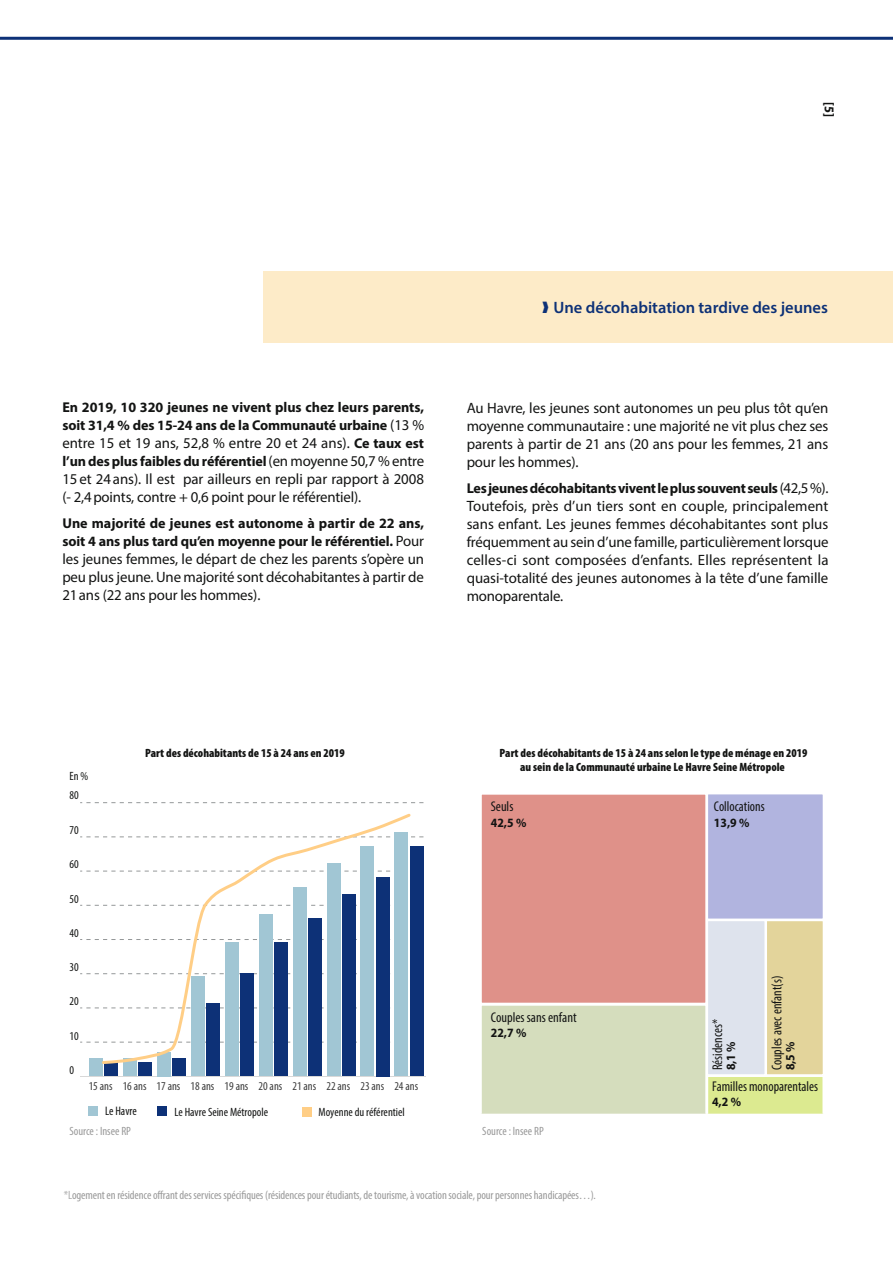
<style>
.page{position:relative;width:893px;height:1263px;background:#fff}
.page>*{position:absolute;margin:0;border:0;box-sizing:border-box;transform-origin:0 0}
.titre3{font:600 16.5px "Myriad Pro";color:#0d3177}
.texte{font:15px/18px "Myriad Pro";letter-spacing:-.01em;color:#131413;text-align:justify}
.texte-2{font:700 14.25px/18px "Myriad Pro";letter-spacing:-.01em;color:#131413}
.t1{font:condensed 14.1px "Myriad Pro";color:#131413}
.t2{font:700 semi-condensed 13.5px "Myriad Pro";color:#131413}
.t3{font:700 semi-condensed 12.75px "Myriad Pro";color:#131413}
.t4{font:condensed 12.45px "Myriad Pro";color:#131413}
.titre_graph{font:900 condensed 12px/14.4px "Myriad Pro";color:#131413;text-align:center}
.texte-3{font:condensed 12px "Myriad Pro";letter-spacing:-.01em;color:#999}
.t5{font:condensed 12px "Myriad Pro";color:#131413}
.t6{font:condensed 12px "Myriad Pro";color:#3c3c3c}
.legende{font:condensed 12px "Myriad Pro";color:#999}
.s1{font-weight:400;font-size:15px}
.s2{font-weight:700;font-size:14.25px}
.s3{color:#ababab}
</style>
<div class="page">
<hr style="left:0;top:37px;width:893px;height:3px;background:#0d3177">
<div style="left:264px;top:271px;width:629px;height:71px;background:#fdebc8"></div>
<div style="left:481px;top:793px;width:225px;height:211px;background:#df9189"></div>
<div style="left:480px;top:792px;width:227px;height:213px;border:2px solid #fff"></div>
<div style="left:480px;top:1004px;width:227px;height:110px;background:#d5ddbd"></div>
<div style="left:480px;top:1004px;width:227px;height:110px;border:2px solid #fff"></div>
<div style="left:707px;top:793px;width:117px;height:126px;background:#b1b4df"></div>
<div style="left:706px;top:792px;width:118px;height:128px;border:2px solid #fff"></div>
<div style="left:707px;top:920px;width:58px;height:155px;background:#dee3ed"></div>
<div style="left:706px;top:919px;width:60px;height:157px;border:2px solid #fff"></div>
<div style="left:766px;top:920px;width:58px;height:155px;background:#e3d49b"></div>
<div style="left:765px;top:919px;width:59px;height:157px;border:2px solid #fff"></div>
<div style="left:706px;top:1075px;width:118px;height:39px;background:#dcea90"></div>
<div style="left:706px;top:1075px;width:118px;height:39px;border:2px solid #fff"></div>
<svg style="left:80px;top:871px;width:19px;height:1px"></svg>
<svg style="left:80px;top:836px;width:344px;height:1px"></svg>
<svg style="left:80px;top:802px;width:344px;height:1px"></svg>
<svg style="left:80px;top:905px;width:19px;height:1px"></svg>
<svg style="left:80px;top:939px;width:19px;height:1px"></svg>
<svg style="left:80px;top:973px;width:19px;height:1px"></svg>
<svg style="left:80px;top:1007px;width:19px;height:1px"></svg>
<svg style="left:80px;top:1042px;width:19px;height:1px"></svg>
<div style="left:158px;top:1106px;width:9px;height:9px;background:#0d3177"></div>
<div style="left:89px;top:1106px;width:9px;height:9px;background:#a1c6d4"></div>
<div style="left:302px;top:1107px;width:9px;height:9px;background:#ffce86"></div>
<hr style="left:80px;top:1076px;width:346px;height:1px;background:#3c3c3c">
<div style="left:89px;top:1059px;width:14px;height:17px;background:#a1c6d4"></div>
<div style="left:123px;top:1059px;width:14px;height:17px;background:#a1c6d4"></div>
<div style="left:157px;top:1052px;width:14px;height:24px;background:#a1c6d4"></div>
<div style="left:191px;top:976px;width:14px;height:100px;background:#a1c6d4"></div>
<div style="left:225px;top:943px;width:13px;height:133px;background:#a1c6d4"></div>
<div style="left:259px;top:915px;width:13px;height:161px;background:#a1c6d4"></div>
<div style="left:293px;top:888px;width:13px;height:188px;background:#a1c6d4"></div>
<div style="left:327px;top:863px;width:13px;height:213px;background:#a1c6d4"></div>
<div style="left:361px;top:846px;width:13px;height:230px;background:#a1c6d4"></div>
<div style="left:395px;top:832px;width:13px;height:244px;background:#a1c6d4"></div>
<div style="left:104px;top:1062px;width:14px;height:14px;background:#0d3177"></div>
<div style="left:138px;top:1062px;width:14px;height:14px;background:#0d3177"></div>
<div style="left:172px;top:1059px;width:14px;height:17px;background:#0d3177"></div>
<div style="left:206px;top:1004px;width:14px;height:72px;background:#0d3177"></div>
<div style="left:240px;top:973px;width:14px;height:103px;background:#0d3177"></div>
<div style="left:274px;top:943px;width:14px;height:133px;background:#0d3177"></div>
<div style="left:308px;top:918px;width:14px;height:158px;background:#0d3177"></div>
<div style="left:342px;top:894px;width:14px;height:182px;background:#0d3177"></div>
<div style="left:376px;top:877px;width:14px;height:199px;background:#0d3177"></div>
<div style="left:410px;top:846px;width:14px;height:230px;background:#0d3177"></div>
<svg style="left:100px;top:813px;width:313px;height:253px"></svg>
<p class="t2" style="left:838px;top:102px;width:16px;rotate:90deg">[5]</p>
<p class="texte-2" style="left:62px;top:398px;width:363px">En 2019, 10 320 jeunes ne vivent plus chez leurs parents, soit 31,4 % des 15-24 ans de la Communauté urbaine <span class="s1">(13 %</span></p>
<p class="texte" style="left:62px;top:434px;width:363px">entre 15 et 19 ans, 52,8 % entre 20 et 24 ans). <span class="s2">Ce taux est</span></p>
<p class="texte-2" style="left:62px;top:452px;width:363px">l’un des plus faibles du référentiel <span class="s1">(en moyenne 50,7 % entre</span></p>
<p class="texte" style="left:62px;top:470px;width:363px">15et 24ans). Il est par ailleurs en repli par rapport à 2008 (- 2,4points, contre + 0,6 point pour le référentiel).</p>
<p class="texte-2" style="left:62px;top:513px;width:363px">Une majorité de jeunes est autonome à partir de 22 ans, soit 4 ans plus tard qu’en moyenne pour le référentiel. <span class="s1">Pour</span></p>
<p class="texte" style="left:62px;top:549px;width:363px">les jeunes femmes, le départ de chez les parents s’opère un peu plus jeune. Une majorité sont décohabitantes à partir de 21ans (22 ans pour les hommes).</p>
<p class="titre3" style="left:554px;top:297px;width:276px">Une décohabitation tardive des jeunes</p>
<p class="texte" style="left:467px;top:398px;width:363px">Au Havre, les jeunes sont autonomes un peu plus tôt qu’en moyenne communautaire : une majorité ne vit plus chez ses parents à partir de 21 ans (20 ans pour les femmes, 21 ans pour les hommes).</p>
<p class="texte-2" style="left:467px;top:479px;width:363px">Les jeunes décohabitants vivent le plus souvent seuls <span class="s1">(42,5%).</span></p>
<p class="texte" style="left:467px;top:497px;width:363px">Toutefois, près d’un tiers sont en couple, principalement sans enfant. Les jeunes femmes décohabitantes sont plus fréquemment au sein d’une famille, particulièrement lorsque celles-ci sont composées d’enfants. Elles représentent la quasi-totalité des jeunes autonomes à la tête d’une famille monoparentale.</p>
<p class="t5" style="left:70px;top:768px;width:20px">En %</p>
<p class="t5" style="left:70px;top:788px;width:11px">80</p>
<p class="t5" style="left:70px;top:823px;width:11px">70</p>
<p class="t5" style="left:70px;top:857px;width:11px">60</p>
<p class="t5" style="left:70px;top:891px;width:11px">50</p>
<p class="t5" style="left:70px;top:925px;width:11px">40</p>
<p class="t5" style="left:70px;top:960px;width:11px">30</p>
<p class="t5" style="left:70px;top:994px;width:11px">20</p>
<p class="t5" style="left:70px;top:1029px;width:11px">10</p>
<p class="t5" style="left:70px;top:1062px;width:6px">0</p>
<p class="titre_graph" style="left:145px;top:745px;width:201px">Part des décohabitants de 15 à 24 ans en 2019</p>
<p class="t6" style="left:89px;top:1078px;width:331px">15 ans 16 ans 17 ans 18 ans 19 ans 20 ans 21 ans 22 ans 23 ans 24 ans</p>
<p class="t4" style="left:105px;top:1104px;width:33px">Le Havre</p>
<p class="t5" style="left:174px;top:1104px;width:95px">Le Havre Seine Métropole</p>
<p class="t5" style="left:319px;top:1105px;width:88px">Moyenne du référentiel</p>
<p class="legende" style="left:69px;top:1124px;width:63px">Source : Insee RP</p>
<p class="titre_graph" style="left:500px;top:745px;width:309px">Part des décohabitants de 15 à 24 ans selon le type de ménage en 2019 au sein de la Communauté urbaine Le Havre Seine Métropole</p>
<p class="t1" style="left:491px;top:798px;width:24px">Seuls</p>
<p class="t3" style="left:491px;top:815px;width:37px">42,5 %</p>
<p class="t1" style="left:491px;top:1008px;width:87px">Couples sans enfant</p>
<p class="t3" style="left:491px;top:1024px;width:37px">22,7 %</p>
<p class="legende" style="left:482px;top:1124px;width:63px">Source : Insee RP</p>
<p class="t1" style="left:714px;top:798px;width:52px">Collocations</p>
<p class="t3" style="left:714px;top:815px;width:37px">13,9 %</p>
<p class="t1" style="left:768px;top:1070px;width:96px;rotate:-90deg">Couples avec enfant(s)</p>
<p class="t1" style="left:712px;top:1078px;width:107px">Familles monoparentales</p>
<p class="t1" style="left:709px;top:1070px;width:53px;rotate:-90deg">Résidences*</p>
<p class="t3" style="left:722px;top:1070px;width:31px;rotate:-90deg">8,1 %</p>
<p class="t3" style="left:782px;top:1070px;width:31px;rotate:-90deg">8,5 %</p>
<p class="t3" style="left:712px;top:1093px;width:31px">4,2 %</p>
<p class="texte-3" style="left:64px;top:1188px;width:534px"><span class="s3">*L</span>ogement en résidence offrant des services spécifiques (résidences pour étudiants, de tourisme, à vocation sociale, pour personnes handicapées…).</p>
</div>
